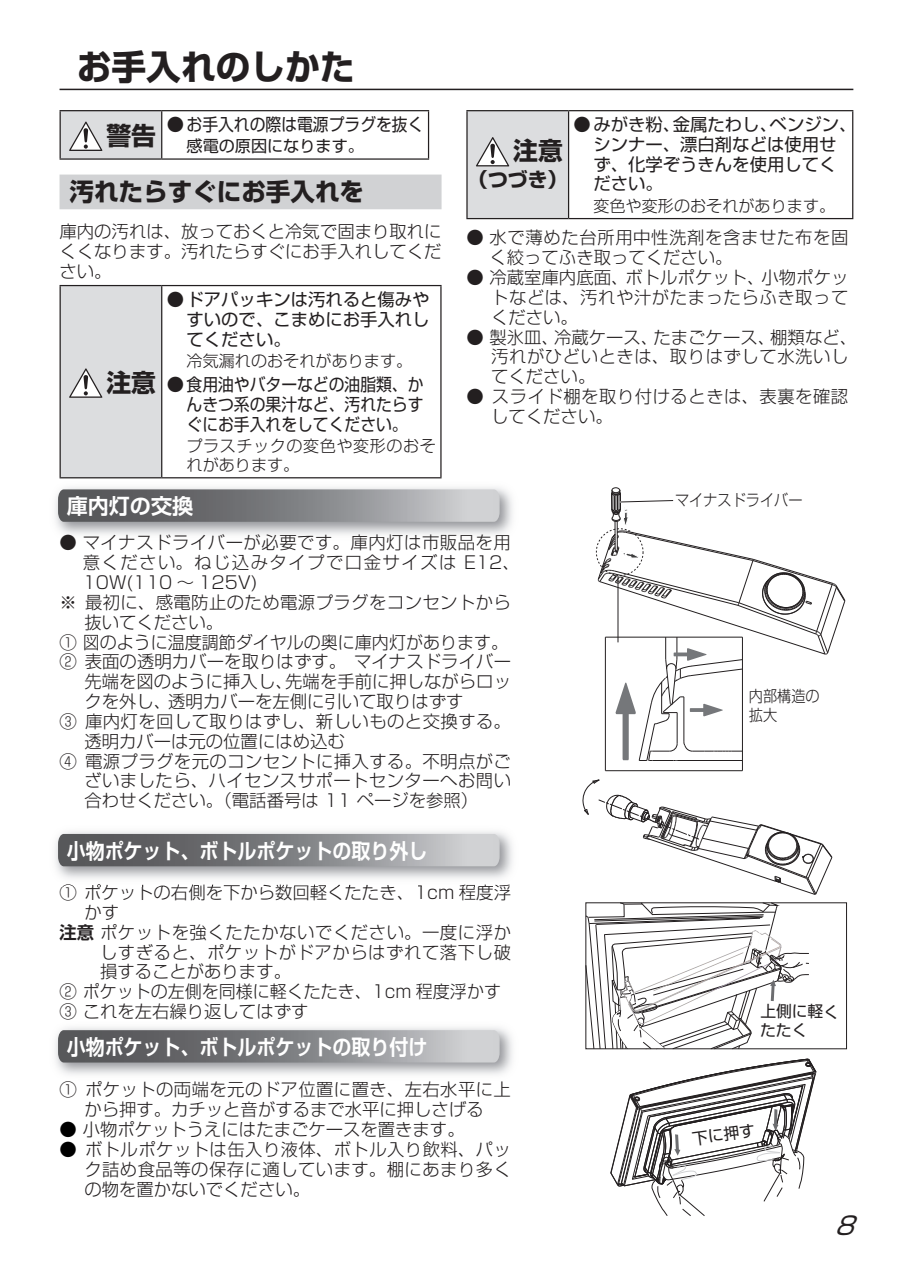
<style>
.page{position:relative;width:903px;height:1275px;background:#fff}
.page>*{position:absolute;margin:0;border:0;box-sizing:border-box;transform-origin:0 0}
.t1{font:700 34.65px "Shin Go Pro";color:#231f20}
.t2{font:700 24.85px "Shin Go Pro";color:#231f20}
.t3{font:italic 24.85px "Shin Go Pro";color:#231f20}
.t4{font:700 21px "Shin Go Pro De";color:#fff;scale:.9 1}
.t5{font:700 21px "Shin Go Pro De";color:#fff}
.t6{font:700 19.78px "Shin Go Pro";color:#231f20}
.t7{font:300 17.32px/19.8px "Shin Go Pro";color:#231f20;text-align:justify}
.t8{font:300 17.32px/19.8px "Shin Go Pro";letter-spacing:.025em;color:#231f20;text-align:center}
.t9{font:17.32px/19.8px "Shin Go Pro";color:#231f20;text-align:justify}
.t10{font:300 17.32px/19.8px "Shin Go Pro";letter-spacing:.03em;color:#231f20}
.t11{font:300 17.32px/19.8px "Shin Go Pro";letter-spacing:.035em;color:#231f20}
.t12{font:300 17.32px "Shin Go Pro";letter-spacing:.085em;color:#231f20}
.t13{font:300 16.1px "Shin Go Pro";color:#231f20}
.t14{font:300 16.1px/18.6px "Shin Go Pro";letter-spacing:.035em;color:#231f20}
.t15{font:16.1px "Shin Go Pro";color:#231f20}
.t16{font:300 15.75px/18.9px "Shin Go Pro";color:#231f20;scale:.9 1}
.t17{font:15.75px/19.1px "Shin Go Pro";color:#231f20}
.s1{font-family:"Shin Go Pro De";font-weight:700}
.s2{color:#000}
</style>
<div class="page">
<div style="left:60px;top:175px;width:381px;height:34px;background:#d1d2d4"></div>
<div style="left:60px;top:111px;width:102px;height:48px;background:#dcdddf"></div>
<hr style="left:161px;top:111px;width:1px;height:47px;background:#231f20">
<hr style="left:60px;top:110px;width:102px;height:1px;background:#231f20">
<hr style="left:60px;top:111px;width:1px;height:47px;background:#231f20">
<hr style="left:162px;top:110px;width:267px;height:1px;background:#231f20">
<hr style="left:428px;top:111px;width:1px;height:47px;background:#231f20">
<hr style="left:60px;top:158px;width:102px;height:2px;background:#231f20">
<hr style="left:162px;top:158px;width:267px;height:2px;background:#231f20">
<svg style="left:69px;top:122px;width:33px;height:29px"></svg>
<div style="left:60px;top:286px;width:102px;height:192px;background:#dcdddf"></div>
<hr style="left:161px;top:286px;width:1px;height:191px;background:#231f20">
<hr style="left:60px;top:285px;width:102px;height:1px;background:#231f20">
<hr style="left:60px;top:286px;width:1px;height:191px;background:#231f20">
<hr style="left:162px;top:285px;width:279px;height:1px;background:#231f20">
<hr style="left:440px;top:286px;width:1px;height:191px;background:#231f20">
<hr style="left:60px;top:477px;width:102px;height:1px;background:#231f20">
<hr style="left:162px;top:477px;width:279px;height:1px;background:#231f20">
<svg style="left:69px;top:368px;width:33px;height:30px"></svg>
<div style="left:467px;top:111px;width:101px;height:108px;background:#dcdddf"></div>
<hr style="left:568px;top:111px;width:1px;height:107px;background:#231f20">
<hr style="left:466px;top:110px;width:102px;height:1px;background:#231f20">
<hr style="left:466px;top:111px;width:2px;height:107px;background:#231f20">
<hr style="left:568px;top:110px;width:285px;height:1px;background:#231f20">
<hr style="left:852px;top:111px;width:1px;height:107px;background:#231f20">
<hr style="left:466px;top:218px;width:102px;height:1px;background:#231f20">
<hr style="left:568px;top:218px;width:285px;height:1px;background:#231f20">
<svg style="left:476px;top:137px;width:33px;height:29px"></svg>
<svg style="left:58px;top:489px;width:442px;height:33px;background:#86878a"></svg>
<img style="left:63px;top:884px;width:447px;height:2px">
<svg style="left:58px;top:834px;width:442px;height:32px;background:#858689"></svg>
<svg style="left:58px;top:1030px;width:442px;height:32px;background:#858689"></svg>
<hr style="left:605px;top:770px;width:137px;height:1px;background:#231f20">
<hr style="left:742px;top:637px;width:1px;height:134px;background:#231f20">
<hr style="left:605px;top:637px;width:1px;height:134px;background:#231f20">
<svg style="left:582px;top:779px;width:251px;height:116px"></svg>
<svg style="left:596px;top:487px;width:249px;height:274px"></svg>
<svg style="left:585px;top:902px;width:225px;height:148px"></svg>
<svg style="left:610px;top:1059px;width:206px;height:157px"></svg>
<hr style="left:60px;top:89px;width:793px;height:1px;background:#231f20">
<h1 class="t1" style="left:77px;top:40px;width:279px">お手入れのしかた</h1>
<h2 class="t2" style="left:106px;top:116px;width:51px">警告</h2>
<p class="t9" style="left:167px;top:112px;width:258px">● お手入れの際は電源プラグを抜く</p>
<p class="t15" style="left:187px;top:133px;width:179px">感電の原因になります。</p>
<h2 class="t2" style="left:69px;top:172px;width:296px">汚れたらすぐにお手入れを</h2>
<p class="t7" style="left:60px;top:220px;width:383px">庫内の汚れは、放っておくと冷気で固まり取れにくくなります。汚れたらすぐにお手入れしてください。</p>
<h2 class="t2" style="left:106px;top:363px;width:51px">注意</h2>
<p class="t9" style="left:187px;top:287px;width:245px;text-indent:-20px">● ドアパッキンは汚れると傷みやすいので、こまめにお手入れしてください。</p>
<p class="t13" style="left:187px;top:347px;width:227px">冷気漏れのおそれがあります。</p>
<p class="t9" style="left:187px;top:373px;width:238px;text-indent:-20px">● 食用油やバターなどの油脂類、かんきつ系の果汁など、汚れたらすぐにお手入れをしてください。</p>
<p class="t14" style="left:187px;top:435px;width:251px">プラスチックの変色や変形のおそれがあります。</p>
<p class="t5" style="left:67px;top:489px;width:128px">庫内灯の交換</p>
<p class="t9" style="left:593px;top:112px;width:265px;text-align:left;text-indent:-20px">● みがき粉、金属たわし、ベンジン、シンナー、漂白剤などは使用せず、化学ぞうきんを使用してください。</p>
<p class="t13" style="left:593px;top:192px;width:243px">変色や変形のおそれがあります。</p>
<p class="t11" style="left:489px;top:226px;width:360px;text-indent:-23px">● 水で薄めた台所用中性洗剤を含ませた布を固く絞ってふき取ってください。</p>
<p class="t7" style="left:491px;top:266px;width:359px;text-indent:-25px">● 冷蔵室庫内底面、ボトルポケット、小物ポケットなどは、汚れや汁がたまったらふき取ってください。</p>
<p class="t7" style="left:491px;top:325px;width:367px;text-align:left;text-indent:-25px">● 製氷皿、冷蔵ケース、たまごケース、棚類など、汚れがひどいときは、取りはずして水洗いしてください。</p>
<p class="t10" style="left:491px;top:385px;width:359px;text-indent:-25px">● スライド棚を取り付けるときは、表裏を確認してください。</p>
<h2 class="t2" style="left:513px;top:131px;width:51px">注意</h2>
<p class="t6" style="left:468px;top:164px;width:101px">（つづき）</p>
<p class="t16" style="left:675px;top:488px;width:143px">マイナスドライバー</p>
<p class="t10" style="left:60px;top:531px;width:453px">● マイナスドライバーが必要です。庫内灯は市販品を用</p>
<p class="t12" style="left:83px;top:548px;width:438px">意ください。ねじ込みタイプで口金サイズは E12、</p>
<p class="t7" style="left:83px;top:570px;width:176px">10W(110 〜 125V)</p>
<p class="t8" style="left:60px;top:590px;width:453px">※ 最初に、感電防止のため電源プラグをコンセントから</p>
<p class="t7" style="left:84px;top:610px;width:140px">抜いてください。</p>
<p class="t7" style="left:60px;top:630px;width:450px">① 図のように温度調節ダイヤルの奥に庫内灯があります。</p>
<p class="t7" style="left:60px;top:650px;width:453px">② 表面の透明カバーを取りはずす。 マイナスドライバー</p>
<p class="t7" style="left:84px;top:670px;width:428px">先端を図のように挿入し、先端を手前に押しながらロッ</p>
<p class="t7" style="left:84px;top:689px;width:381px">クを外し、透明カバーを左側に引いて取りはずす</p>
<p class="t8" style="left:60px;top:709px;width:453px">③ 庫内灯を回して取りはずし、新しいものと交換する。</p>
<p class="t7" style="left:84px;top:729px;width:262px">透明カバーは元の位置にはめ込む</p>
<p class="t8" style="left:60px;top:749px;width:453px">④ 電源プラグを元のコンセントに挿入する。不明点がご</p>
<p class="t8" style="left:84px;top:769px;width:428px">ざいましたら、ハイセンスサポートセンターへお問い</p>
<p class="t7" style="left:84px;top:789px;width:395px">合わせください。（電話番号は 11 ページを参照）</p>
<p class="t4" style="left:67px;top:833px;width:402px">小物ポケット、ボトルポケットの取り外し</p>
<p class="t7" style="left:60px;top:880px;width:453px">① ポケットの右側を下から数回軽くたたき、1cm 程度浮</p>
<p class="t7" style="left:84px;top:900px;width:36px">かす</p>
<p class="t10" style="left:60px;top:920px;width:453px"><span class="s1">注意</span> ポケットを強くたたかないでください。一度に浮か</p>
<p class="t10" style="left:100px;top:940px;width:412px">しすぎると、ポケットがドアからはずれて落下し破</p>
<p class="t7" style="left:100px;top:960px;width:192px">損することがあります。</p>
<p class="t7" style="left:60px;top:980px;width:443px">② ポケットの左側を同様に軽くたたき、1cm 程度浮かす</p>
<p class="t7" style="left:60px;top:999px;width:250px">③ これを左右繰り返してはずす</p>
<p class="t4" style="left:67px;top:1030px;width:402px">小物ポケット、ボトルポケットの取り付け</p>
<p class="t8" style="left:60px;top:1078px;width:453px">① ポケットの両端を元のドア位置に置き、左右水平に上から押す。カチッと音がするまで水平に押しさげる</p>
<p class="t7" style="left:60px;top:1117px;width:407px"><span class="s2">●</span> 小物ポケットうえにはたまごケースを置きます。</p>
<p class="t7" style="left:84px;top:1137px;width:428px;text-indent:-25px"><span class="s2">●</span> ボトルポケットは缶入り液体、ボトル入り飲料、パック詰め食品等の保存に適しています。棚にあまり多くの物を置かないでください。</p>
<p class="t16" style="left:749px;top:685px;width:80px">内部構造の拡大</p>
<p class="t17" style="left:761px;top:999px;width:72px;rotate:1deg">上側に軽くたたく</p>
<p class="t17" style="left:691px;top:1127px;width:57px;rotate:-8deg">下に押す</p>
<h2 class="t3" style="left:834px;top:1205px;width:33px">8</h2>
</div>
